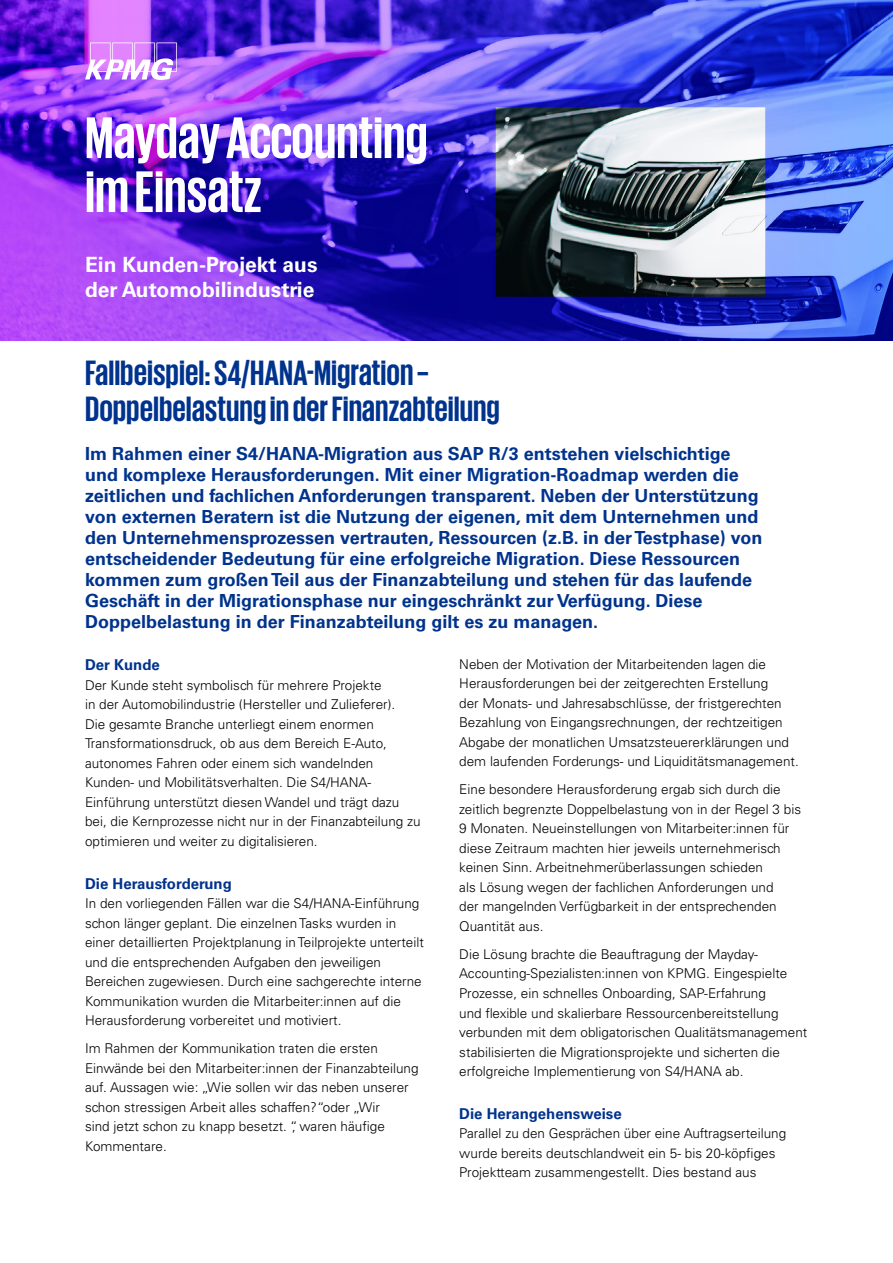
<style>
.page{position:relative;width:893px;height:1263px;background:#fff}
.page>*{position:absolute;margin:0;border:0;box-sizing:border-box;transform-origin:0 0}
.t1{font:700 60px/54px "KPMG";letter-spacing:-.005em;color:#fff}
.t2{font:700 36px/36px "KPMG";color:#00338d}
.t3{font:700 21px/25.2px "Univers LT Std";color:#fff}
.t4{font:700 18px/21px "Univers LT Std";color:#00338d}
.t5{font:700 15px "Univers LT Std";color:#00338d}
.t6{font:300 13.5px/19.5px "Univers LT Std";color:#000}
</style>
<div class="page">
<img style="left:0;top:0;width:893px;height:340px">
<svg style="left:85px;top:43px;width:92px;height:37px"></svg>
<h1 class="t1" style="left:85px;top:109px;width:344px">Mayday Accounting im Einsatz</h1>
<h3 class="t3" style="left:85px;top:252px;width:234px">Ein Kunden-Projekt aus der Automobilindustrie</h3>
<h2 class="t2" style="left:85px;top:353px;width:416px">Fallbeispiel: S4/HANA-Migration –<br>Doppelbelastung in der Finanzabteilung</h2>
<p class="t4" style="left:85px;top:443px;width:679px">Im Rahmen einer S4/HANA-Migration aus SAP R/3 entstehen vielschichtige und komplexe Herausforderungen. Mit einer Migration-Roadmap werden die zeitlichen und fachlichen Anforderungen transparent. Neben der Unterstützung von externen Beratern ist die Nutzung der eigenen, mit dem Unternehmen und den Unternehmensprozessen vertrauten, Ressourcen (z.B. in der Testphase) von entscheidender Bedeutung für eine erfolgreiche Migration. Diese Ressourcen kommen zum großen Teil aus der Finanzabteilung und stehen für das laufende Geschäft in der Migrationsphase nur eingeschränkt zur Verfügung. Diese Doppelbelastung in der Finanzabteilung gilt es zu managen.</p>
<p class="t5" style="left:85px;top:656px;width:76px">Der Kunde</p>
<p class="t6" style="left:85px;top:675px;width:337px">Der Kunde steht symbolisch für mehrere Projekte<br>in der Automobilindustrie (Hersteller und Zulieferer).<br>Die gesamte Branche unterliegt einem enormen Transformationsdruck, ob aus dem Bereich E-Auto, autonomes Fahren oder einem sich wandelnden Kunden- und Mobilitätsverhalten. Die S4/HANA-Einführung unterstützt diesen Wandel und trägt dazu bei, die Kernprozesse nicht nur in der Finanzabteilung zu optimieren und weiter zu digitalisieren.</p>
<p class="t5" style="left:85px;top:874px;width:148px">Die Herausforderung</p>
<p class="t6" style="left:85px;top:893px;width:340px">In den vorliegenden Fällen war die S4/HANA-Einführung schon länger geplant. Die einzelnen Tasks wurden in einer detaillierten Projektplanung in Teilprojekte unterteilt und die entsprechenden Aufgaben den jeweiligen Bereichen zugewiesen. Durch eine sachgerechte interne Kommunikation wurden die Mitarbeiter:innen auf die Herausforderung vorbereitet und motiviert.</p>
<p class="t6" style="left:85px;top:1038px;width:335px">Im Rahmen der Kommunikation traten die ersten Einwände bei den Mitarbeiter:innen der Finanzabteilung auf. Aussagen wie: „Wie sollen wir das neben unserer schon stressigen Arbeit alles schaffen?“oder „Wir<br>sind jetzt schon zu knapp besetzt. “, waren häufige Kommentare.</p>
<p class="t6" style="left:459px;top:654px;width:341px">Neben der Motivation der Mitarbeitenden lagen die Herausforderungen bei der zeitgerechten Erstellung<br>der Monats- und Jahresabschlüsse, der fristgerechten Bezahlung von Eingangsrechnungen, der rechtzeitigen Abgabe der monatlichen Umsatzsteuererklärungen und dem laufenden Forderungs- und Liquiditätsmanagement.</p>
<p class="t6" style="left:459px;top:780px;width:343px">Eine besondere Herausforderung ergab sich durch die zeitlich begrenzte Doppelbelastung von in der Regel 3 bis 9 Monaten. Neueinstellungen von Mitarbeiter:innen für diese Zeitraum machten hier jeweils unternehmerisch keinen Sinn. Arbeitnehmerüberlassungen schieden<br>als Lösung wegen der fachlichen Anforderungen und<br>der mangelnden Verfügbarkeit in der entsprechenden Quantität aus.</p>
<p class="t6" style="left:459px;top:944px;width:350px">Die Lösung brachte die Beauftragung der Mayday-Accounting-Spezialisten:innen von KPMG. Eingespielte Prozesse, ein schnelles Onboarding, SAP-Erfahrung<br>und flexible und skalierbare Ressourcenbereitstellung verbunden mit dem obligatorischen Qualitätsmanagement stabilisierten die Migrationsprojekte und sicherten die erfolgreiche Implementierung von S4/HANA ab.</p>
<p class="t5" style="left:459px;top:1105px;width:164px">Die Herangehensweise</p>
<p class="t6" style="left:459px;top:1124px;width:328px">Parallel zu den Gesprächen über eine Auftragserteilung wurde bereits deutschlandweit ein 5- bis 20-köpfiges<br>Projektteam zusammengestellt. Dies bestand aus</p>
</div>
